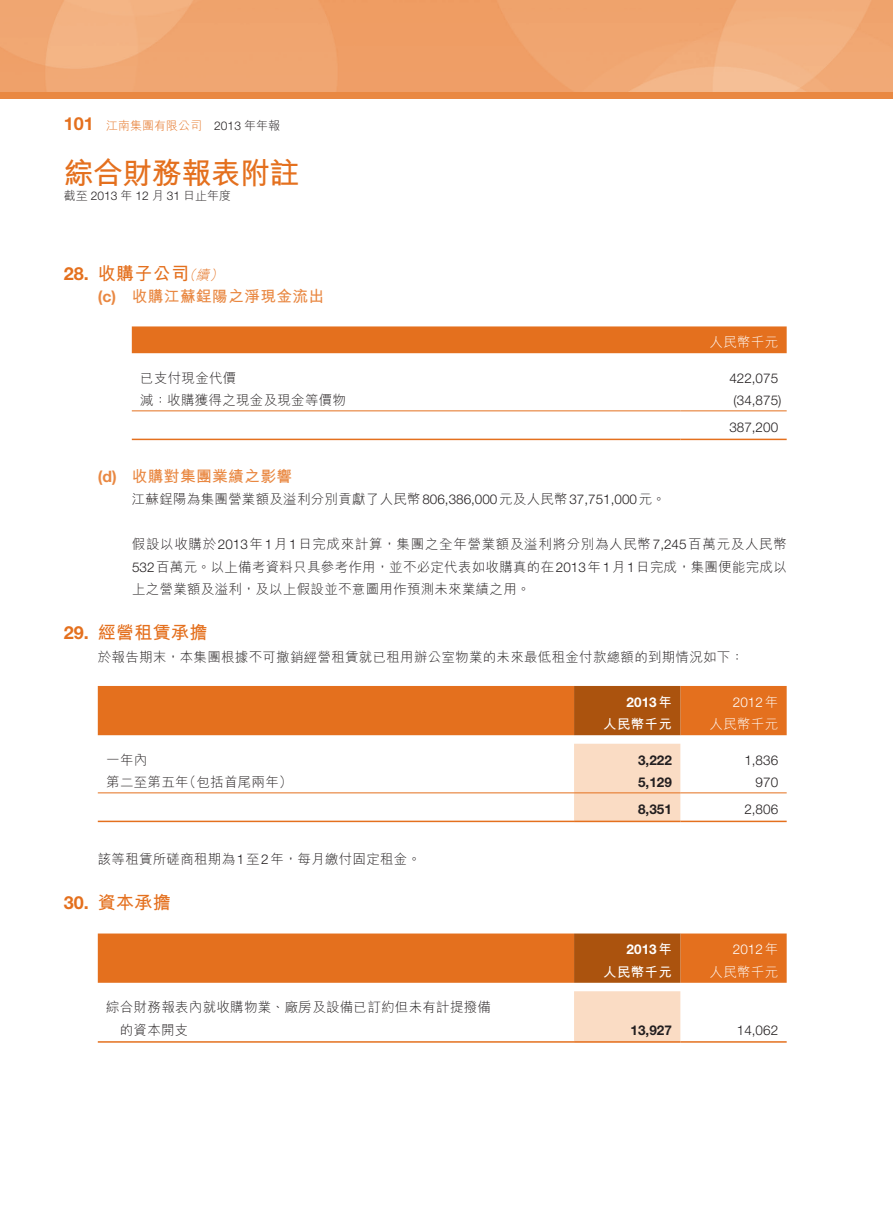
<style>
.page{position:relative;width:893px;height:1212px;background:#fff}
.page>*{position:absolute;margin:0;border:0;box-sizing:border-box;transform-origin:0 0}
.t1{font:700 30px "M Hei HK";letter-spacing:-.02em;color:#e4701e}
.t2{font:700 18px "M Hei HK";letter-spacing:.02em;color:#e4701e}
.t3{font:700 18px "Helvetica Neue LT Std";color:#e4701e}
.t4{font:700 15.75px "M Hei HK";letter-spacing:.02em;color:#e98842}
.t5{font:700 15.75px "Helvetica Neue LT Std";color:#e98842}
.t6{font:300 13.5px/22.5px "M Hei HK";letter-spacing:.02em;color:#231f20;text-align:justify}
.t7{font:300 13.5px "Helvetica Neue LT Std";color:#231f20}
.t8{font:700 13.5px "Helvetica Neue LT Std";color:#231f20}
.t9{font:300 13.5px "M Hei HK";letter-spacing:.02em;color:#fff}
.t10{font:300 13.5px "Helvetica Neue LT Std";color:#fff}
.t11{font:700 13.5px "Helvetica Neue LT Std";color:#fff}
.t12{font:700 13.5px "M Hei HK";letter-spacing:.02em;color:#fff}
.t13{font:italic 300 13.5px "M Hei HK";color:#e4701e}
.t14{font:300 12px "M Hei HK";color:#231f20}
.t15{font:300 12px "M Hei HK";color:#e4701e}
.t16{font:300 12px "Helvetica Neue LT Std";color:#231f20}
.s1{font-family:"Helvetica Neue LT Std"}
.s2{font-family:"M Hei HK"}
</style>
<div class="page">
<img style="left:0;top:0;width:893px;height:93px">
<div style="left:0;top:93px;width:893px;height:6px;background:#e98842"></div>
<div style="left:132px;top:326px;width:655px;height:27px;background:#e4701e"></div>
<hr style="left:132px;top:410px;width:548px;height:1px;background:#e4701e">
<hr style="left:680px;top:410px;width:107px;height:1px;background:#e4701e">
<hr style="left:132px;top:439px;width:548px;height:1px;background:#e4701e">
<hr style="left:680px;top:439px;width:107px;height:1px;background:#e4701e">
<svg style="left:98px;top:686px;width:689px;height:49px;background:#db6b1b"></svg>
<div style="left:574px;top:744px;width:106px;height:77px;background:#fadcc4"></div>
<hr style="left:98px;top:792px;width:476px;height:1px;background:#e4701e">
<hr style="left:574px;top:792px;width:106px;height:1px;background:#e4701e">
<hr style="left:680px;top:792px;width:107px;height:1px;background:#e4701e">
<hr style="left:98px;top:821px;width:476px;height:1px;background:#e4701e">
<hr style="left:574px;top:821px;width:106px;height:1px;background:#e4701e">
<hr style="left:680px;top:821px;width:107px;height:1px;background:#e4701e">
<svg style="left:98px;top:933px;width:689px;height:50px;background:#db6d1f"></svg>
<div style="left:574px;top:991px;width:106px;height:50px;background:#fadcc4"></div>
<hr style="left:98px;top:1041px;width:476px;height:2px;background:#e4701e">
<hr style="left:574px;top:1041px;width:106px;height:2px;background:#e4701e">
<hr style="left:680px;top:1041px;width:107px;height:2px;background:#e4701e">
<h2 class="t3" style="left:64px;top:112px;width:32px">101</h2>
<h1 class="t1" style="left:64px;top:151px;width:237px">綜合財務報表附註</h1>
<p class="t14" style="left:64px;top:189px;width:169px">截至 <span class="s1">2013</span> 年 <span class="s1">12</span> 月 <span class="s1">31</span> 日止年度</p>
<p class="t16" style="left:214px;top:119px;width:67px">2013 <span class="s2">年年報</span></p>
<p class="t15" style="left:106px;top:120px;width:97px">江南集團有限公司</p>
<h2 class="t3" style="left:64px;top:262px;width:27px">28.</h2>
<h2 class="t2" style="left:98px;top:260px;width:93px">收購子公司</h2>
<p class="t13" style="left:196px;top:268px;width:18px">續</p>
<p class="t13" style="left:182px;top:268px;width:18px">（</p>
<p class="t13" style="left:209px;top:268px;width:18px">(</p>
<p class="t5" style="left:98px;top:287px;width:20px">)c(</p>
<p class="t4" style="left:132px;top:285px;width:194px">收購江蘇鋥陽之淨現金流出</p>
<p class="t6" style="left:140px;top:366px;width:98px">已支付現金代價</p>
<p class="t6" style="left:140px;top:389px;width:207px">減：收購獲得之現金及現金等價物</p>
<p class="t9" style="left:710px;top:335px;width:70px">人民幣千元</p>
<p class="t7" style="left:729px;top:369px;width:50px">422,075</p>
<p class="t7" style="left:734px;top:392px;width:49px">)34,875(</p>
<p class="t7" style="left:729px;top:419px;width:50px">387,200</p>
<h2 class="t3" style="left:64px;top:622px;width:27px">29.</h2>
<p class="t5" style="left:98px;top:466px;width:20px">d( )</p>
<p class="t4" style="left:132px;top:464px;width:162px">收購對集團業績之影響</p>
<p class="t6" style="left:132px;top:488px;width:535px">江蘇鋥陽為集團營業額及溢利分別貢獻了人民幣<span class="s1">806,386,000</span>元及人民幣<span class="s1">37,751,000</span>元。</p>
<p class="t6" style="left:132px;top:533px;width:657px">假設以收購於<span class="s1">2013</span>年<span class="s1">1</span>月<span class="s1">1</span>日完成來計算，集團之全年營業額及溢利將分別為人民幣<span class="s1">7,245</span>百萬元及人民幣<span class="s1">532</span>百萬元。以上備考資料只具參考作用，並不必定代表如收購真的在<span class="s1">2013</span>年<span class="s1">1</span>月<span class="s1">1</span>日完成，集團便能完成以上之營業額及溢利，及以上假設並不意圖用作預測未來業績之用。</p>
<h2 class="t2" style="left:98px;top:619px;width:111px">經營租賃承擔</h2>
<p class="t6" style="left:98px;top:645px;width:648px">於報告期末，本集團根據不可撤銷經營租賃就已租用辦公室物業的未來最低租金付款總額的到期情況如下：</p>
<p class="t10" style="left:733px;top:694px;width:47px">2012 <span class="s2">年</span></p>
<p class="t11" style="left:627px;top:693px;width:47px">2013<span class="s2">年</span></p>
<p class="t12" style="left:603px;top:714px;width:70px">人民幣千元</p>
<p class="t9" style="left:710px;top:717px;width:70px">人民幣千元</p>
<p class="t6" style="left:106px;top:748px;width:43px">一年內</p>
<p class="t8" style="left:638px;top:751px;width:35px">3,222</p>
<p class="t7" style="left:744px;top:751px;width:35px">1,836</p>
<p class="t6" style="left:183px;top:771px;width:111px">（包括首尾兩年(</p>
<p class="t6" style="left:106px;top:771px;width:84px">第二至第五年</p>
<p class="t8" style="left:638px;top:774px;width:35px">5,129</p>
<p class="t7" style="left:756px;top:774px;width:24px">970</p>
<p class="t8" style="left:638px;top:801px;width:35px">8,351</p>
<p class="t7" style="left:744px;top:801px;width:35px">2,806</p>
<h2 class="t3" style="left:64px;top:891px;width:27px">30.</h2>
<p class="t6" style="left:98px;top:847px;width:325px">該等租賃所磋商租期為<span class="s1">1</span>至<span class="s1">2</span>年，每月繳付固定租金。</p>
<h2 class="t2" style="left:98px;top:889px;width:75px">資本承擔</h2>
<p class="t6" style="left:106px;top:996px;width:386px">綜合財務報表內就收購物業、廠房及設備已訂約但未有計提撥備</p>
<p class="t6" style="left:120px;top:1018px;width:70px">的資本開支</p>
<p class="t11" style="left:627px;top:941px;width:47px">2013<span class="s2">年</span></p>
<p class="t10" style="left:733px;top:941px;width:47px">2012 <span class="s2">年</span></p>
<p class="t12" style="left:603px;top:962px;width:70px">人民幣千元</p>
<p class="t9" style="left:710px;top:965px;width:70px">人民幣千元</p>
<p class="t8" style="left:631px;top:1021px;width:43px">13,927</p>
<p class="t7" style="left:737px;top:1021px;width:43px">14,062</p>
</div>
